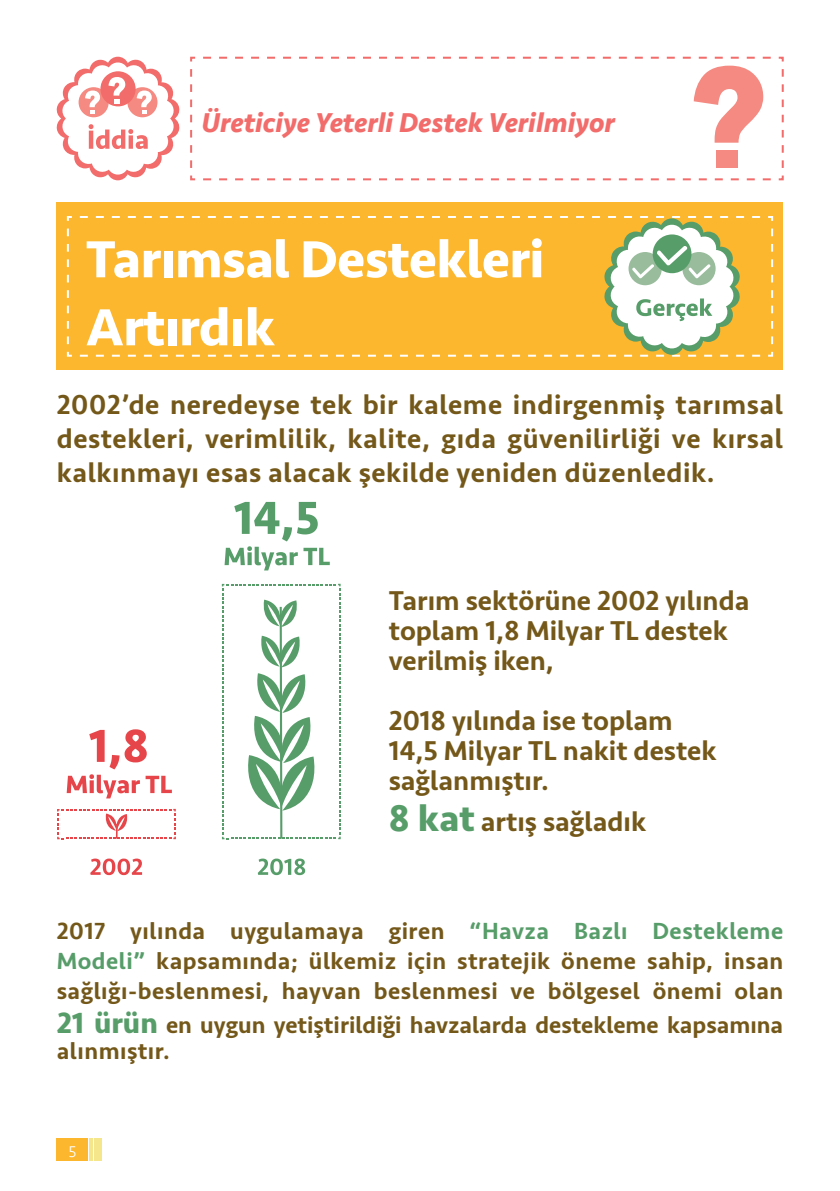
<style>
.page{position:relative;width:840px;height:1191px;background:#fff}
.page>*{position:absolute;margin:0;border:0;box-sizing:border-box;transform-origin:0 0}
.t1{font:700 54px/68px "Seravek";letter-spacing:-.01em;color:#fff}
.t2{font:500 28px/30px "Seravek";color:#74581a}
.t3{font:italic 700 28px "Seravek";color:#f16c6a}
.t4{font:500 24px/30px "Seravek";letter-spacing:.015em;color:#74581a;text-align:justify}
.t5{font:300 16px "Seravek";color:#fff}
.s1{font-weight:700;font-size:38px;color:#579d69}
.s2{color:#579d69}
.s3{font-weight:700;font-size:30px;color:#579d69}
</style>
<div class="page">
<div style="left:57px;top:1138px;width:31px;height:23px;background:#fcb72e"></div>
<hr style="left:90px;top:1138px;width:3px;height:23px;background:#f6e68b">
<hr style="left:94px;top:1138px;width:3px;height:23px;background:#f6e68b">
<hr style="left:99px;top:1138px;width:3px;height:23px;background:#f6e68b">
<div style="left:57px;top:203px;width:725px;height:167px;background:#fcb72e"></div>
<svg style="left:66px;top:216px;width:707px;height:141px"></svg>
<svg style="left:222px;top:584px;width:118px;height:255px"></svg>
<svg style="left:57px;top:809px;width:119px;height:30px"></svg>
<svg style="left:90px;top:858px;width:52px;height:17px"></svg>
<svg style="left:67px;top:729px;width:105px;height:69px"></svg>
<svg style="left:224px;top:502px;width:105px;height:68px"></svg>
<svg style="left:257px;top:858px;width:48px;height:17px"></svg>
<svg style="left:190px;top:56px;width:594px;height:125px"></svg>
<svg style="left:693px;top:66px;width:69px;height:77px"></svg>
<div style="left:715px;top:150px;width:22px;height:18px;background:#f48a81"></div>
<svg style="left:56px;top:57px;width:124px;height:123px"></svg>
<svg style="left:76px;top:216px;width:687px;height:141px"></svg>
<p class="t3" style="left:201px;top:99px;width:414px">Üreticiye Yeterli Destek Verilmiyor</p>
<h1 class="t1" style="left:86px;top:224px;width:460px">Tarımsal Destekleri<br>Artırdık</h1>
<p class="t2" style="left:57px;top:388px;width:727px;line-height:34px;text-align:justify">2002’de neredeyse tek bir kaleme indirgenmiş tarımsal destekleri, verimlilik, kalite, gıda güvenilirliği ve kırsal kalkınmayı esas alacak şekilde yeniden düzenledik.</p>
<p class="t2" style="left:388px;top:586px;width:362px">Tarım sektörüne 2002 yılında toplam 1,8 Milyar TL destek verilmiş iken,</p>
<p class="t2" style="left:388px;top:706px;width:329px">2018 yılında ise toplam<br>14,5 Milyar TL nakit destek sağlanmıştır.</p>
<p class="t2" style="left:388px;top:806px;width:259px"><span class="s1">8 kat</span> artış sağladık</p>
<p class="t4" style="left:57px;top:916px;width:727px">2017 yılında uygulamaya giren <span class="s2">“Havza Bazlı Destekleme Modeli”</span> kapsamında; ülkemiz için stratejik öneme sahip, insan sağlığı-beslenmesi, hayvan beslenmesi ve bölgesel önemi olan</p>
<p class="t4" style="left:57px;top:1012px;width:727px;line-height:26px"><span class="s3">21 ürün</span> en uygun yetiştirildiği havzalarda destekleme kapsamına alınmıştır.</p>
<p class="t5" style="left:68px;top:1142px;width:9px">5</p>
</div>
